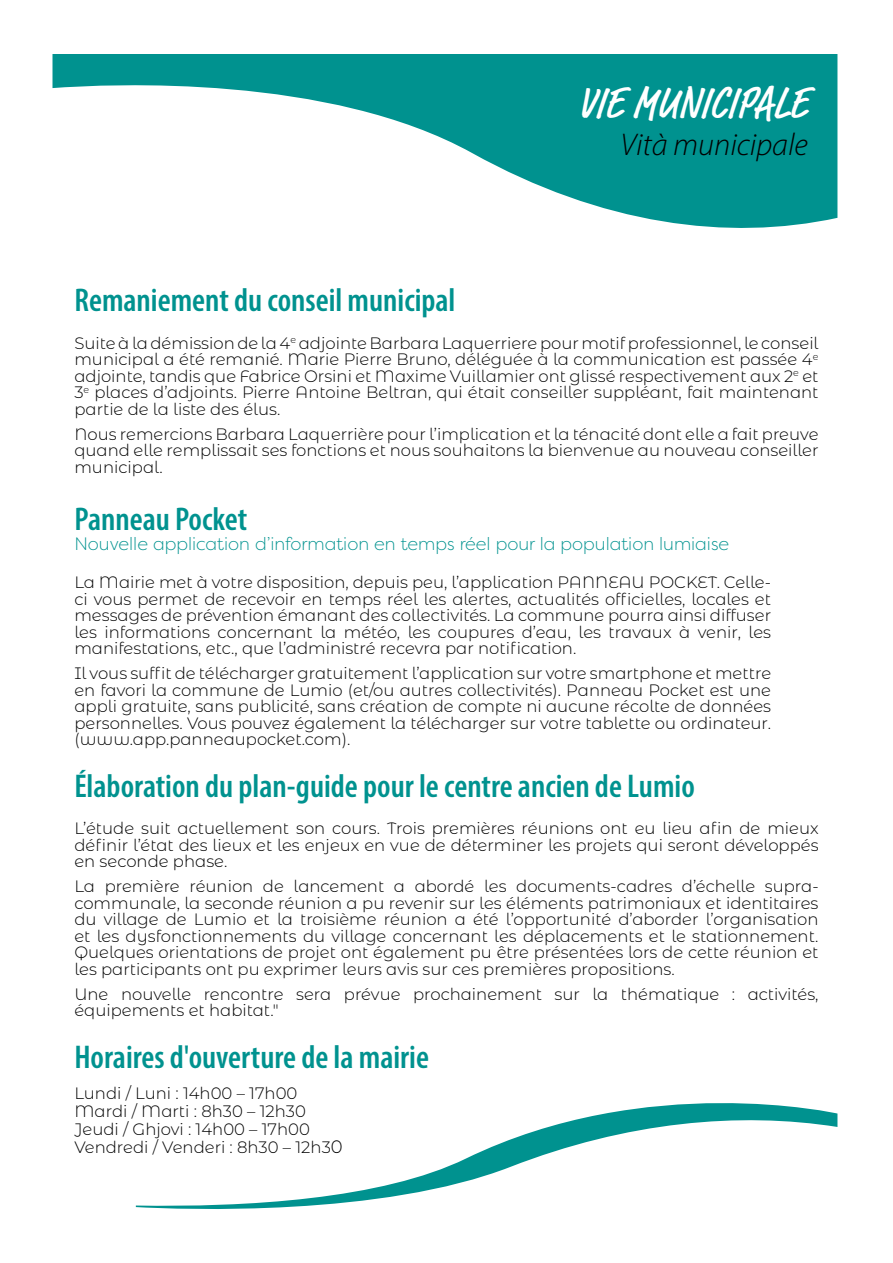
<style>
.page{position:relative;width:893px;height:1263px;background:#fff}
.page>*{position:absolute;margin:0;border:0;box-sizing:border-box;transform-origin:0 0}
.t1{font:500 condensed 45px "Market Pro";color:#fff}
.t2{font:600 condensed 33px "Myriad Pro";color:#00928f}
.t3{font:italic 300 31.5px "Myriad Pro";color:#000}
.t4{font:300 18px "Filson Pro";color:#00928f}
.t5{font:300 16.5px/16.5px "Montserrat Alternates";color:#000;text-align:justify}
.s1{font-size:18px}
</style>
<div class="page">
<svg style="left:53px;top:54px;width:784px;height:174px;fill:#00928f"></svg>
<svg style="left:136px;top:1103px;width:701px;height:106px"></svg>
<h1 class="t1" style="left:578px;top:72px;width:231px">VIE MUNICIPALE</h1>
<h3 class="t3" style="left:620px;top:126px;width:189px">Vità municipale</h3>
<h2 class="t2" style="left:74px;top:280px;width:383px">Remaniement du conseil municipal</h2>
<p class="t5" style="left:74px;top:334px;width:746px">Suite à la démission de la 4<sup>e</sup> adjointe Barbara Laquerriere pour motif professionnel, le conseil municipal a été remanié. Marie Pierre Bruno, déléguée à la communication est passée 4<sup>e </sup>adjointe, tandis que Fabrice Orsini et Maxime Vuillamier ont glissé respectivement aux 2<sup>e</sup> et 3<sup>e</sup> places d’adjoints. Pierre Antoine Beltran, qui était conseiller suppléant, fait maintenant partie de la liste des élus.</p>
<p class="t5" style="left:74px;top:425px;width:746px">Nous remercions Barbara Laquerrière pour l’implication et la ténacité dont elle a fait preuve quand elle remplissait ses fonctions et nous souhaitons la bienvenue au nouveau conseiller municipal.</p>
<h2 class="t2" style="left:74px;top:499px;width:174px">Panneau Pocket</h2>
<p class="t4" style="left:74px;top:532px;width:656px">Nouvelle application d’information en temps réel pour la population lumiaise</p>
<p class="t5" style="left:74px;top:573px;width:698px">La Mairie met à votre disposition, depuis peu, l’application PANNEAU POCKET. Celle&shy;ci vous permet de recevoir en temps réel les alertes, actualités officielles, locales et messages de prévention émanant des collectivités. La commune pourra ainsi diffuser les informations concernant la météo, les coupures d’eau, les travaux à venir, les manifestations, etc., que l’administré recevra par notification.</p>
<p class="t5" style="left:74px;top:664px;width:698px">Il vous suffit de télécharger gratuitement l’application sur votre smartphone et mettre en favori la commune de Lumio (et/ou autres collectivités). Panneau Pocket est une appli gratuite, sans publicité, sans création de compte ni aucune récolte de données personnelles. Vous pouvez également la télécharger sur votre tablette ou ordinateur. (www.app.panneaupocket.com).</p>
<h2 class="t2" style="left:74px;top:765px;width:622px">Élaboration du plan-guide pour le centre ancien de Lumio</h2>
<p class="t5" style="left:74px;top:820px;width:746px">L’étude suit actuellement son cours. Trois premières réunions ont eu lieu afin de mieux définir l’état des lieux et les enjeux en vue de déterminer les projets qui seront développés en seconde phase.</p>
<p class="t5" style="left:74px;top:878px;width:746px">La première réunion de lancement a abordé les documents-cadres d’échelle supra&shy;communale, la seconde réunion a pu revenir sur les éléments patrimoniaux et identitaires du village de Lumio et la troisième réunion a été l’opportunité d’aborder l’organisation et les dysfonctionnements du village concernant les déplacements et le stationnement.<br>Quelques orientations de projet ont également pu être présentées lors de cette réunion et les participants ont pu exprimer leurs avis sur ces premières propositions.</p>
<p class="t5" style="left:74px;top:985px;width:746px">Une nouvelle rencontre sera prévue prochainement sur la thématique : activités, équipements et habitat."</p>
<h2 class="t2" style="left:74px;top:1037px;width:356px">Horaires d'ouverture de la mairie</h2>
<p class="t5" style="left:74px;top:1083px;width:270px;line-height:18px;text-align:left">Lundi / Luni : 14h00 – 17h00<br>Mardi / Marti : 8h30 – 12h30<br>Jeudi / Ghjovi : 14h00 – 17h00<br>Vendredi / Venderi : 8h30 – 12h3<span class="s1">0</span></p>
</div>
